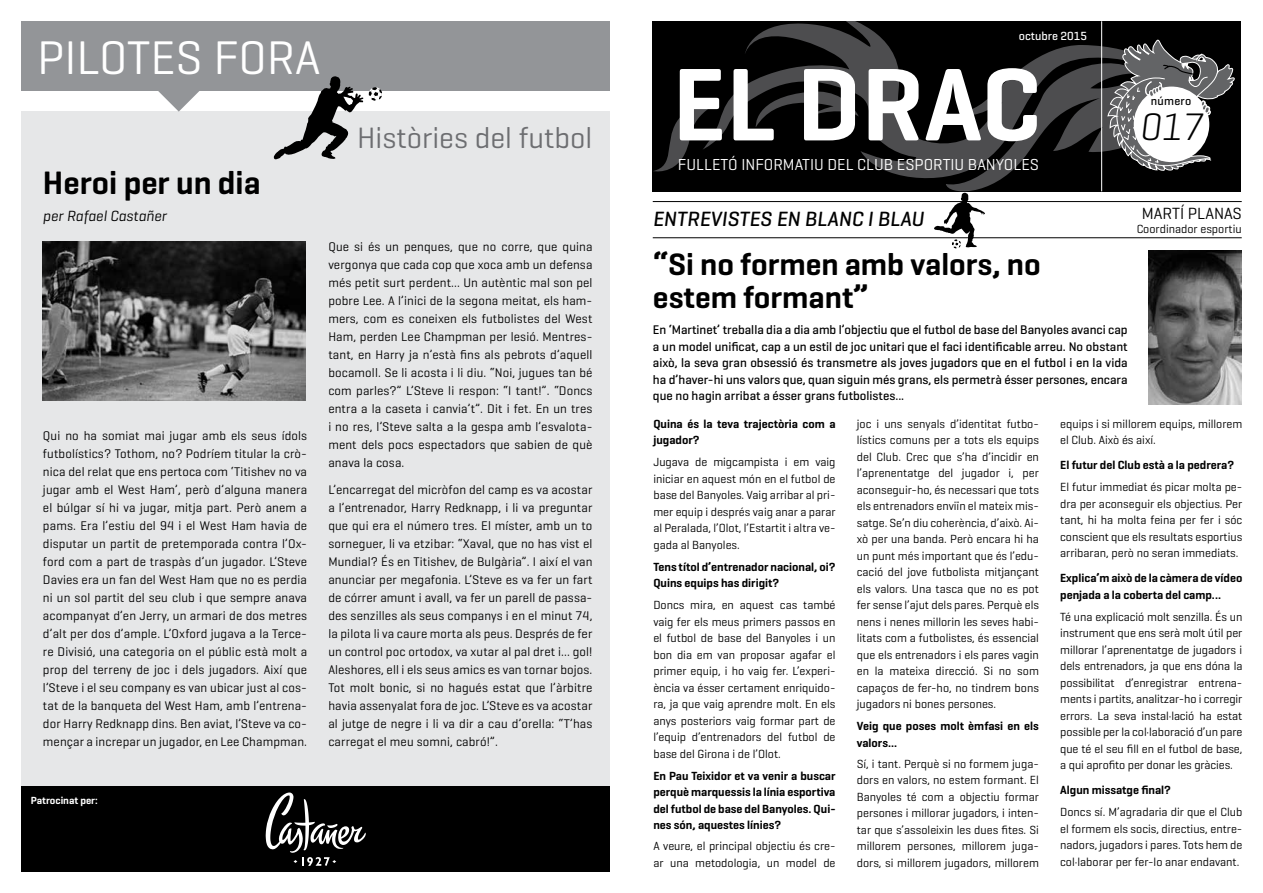
<style>
.page{position:relative;width:1263px;height:893px;background:#fff}
.page>*{position:absolute;margin:0;border:0;box-sizing:border-box;transform-origin:0 0}
.t1{font:600 105px "Geogrotesque";color:#fff}
.t2{font:48px "Geogrotesque";color:#fff}
.t3{font:italic 300 39px "Geogrotesque";color:#000}
.t4{font:600 33px "Geogrotesque";color:#000}
.t5{font:600 31.5px/33px "Geogrotesque";color:#000}
.t6{font:30px "Geogrotesque";color:#6d6e71}
.t7{font:italic 500 21px "Geogrotesque";color:#000}
.t8{font:16.5px "Geogrotesque";color:#000}
.t9{font:16.2px "Geogrotesque";color:#fff}
.t10{font:italic 15px "Geogrotesque";color:#000}
.t11{font:12.75px/18px "Geogrotesque";letter-spacing:.01em;color:#000;text-align:justify}
.t12{font:500 12.75px/16.5px "Geogrotesque";color:#000;text-align:justify}
.t13{font:12px/16.5px "Geogrotesque";color:#000;text-align:justify}
.t14{font:600 12px/16.5px "Geogrotesque";color:#000}
.t15{font:500 12px "Geogrotesque";color:#fff}
.t16{font:500 12px "Geogrotesque";letter-spacing:.02em;color:#000}
.t17{font:600 10.5px "Geogrotesque";color:#fff}
</style>
<div class="page">
<div style="left:21px;top:112px;width:589px;height:760px;background:#e6e7e8"></div>
<div style="left:652px;top:21px;width:589px;height:170px;background:#000"></div>
<svg style="left:653px;top:21px;width:454px;height:170px"></svg>
<hr style="left:1101px;top:21px;width:1px;height:170px;background:#fff">
<div style="left:21px;top:787px;width:589px;height:85px;background:#000"></div>
<svg style="left:266px;top:792px;width:100px;height:74px"></svg>
<svg style="left:1107px;top:39px;width:128px;height:132px"></svg>
<div style="left:21px;top:21px;width:589px;height:69px;background:#939598"></div>
<svg style="left:155px;top:90px;width:48px;height:22px"></svg>
<svg style="left:273px;top:76px;width:90px;height:84px"></svg>
<svg style="left:369px;top:87px;width:13px;height:14px"></svg>
<hr style="left:653px;top:201px;width:589px;height:1px;background:#000">
<hr style="left:653px;top:237px;width:589px;height:1px;background:#000">
<svg style="left:934px;top:193px;width:51px;height:55px"></svg>
<img style="left:43px;top:242px;width:263px;height:158px">
<img style="left:1149px;top:250px;width:92px;height:154px">
<h2 class="t2" style="left:37px;top:28px;width:285px">PILOTES FORA</h2>
<h3 class="t4" style="left:43px;top:162px;width:219px">Heroi per un dia</h3>
<p class="t10" style="left:43px;top:206px;width:125px">per Rafael Castañer</p>
<p class="t11" style="left:43px;top:426px;width:266px">Qui no ha somiat mai jugar amb els seus ídols futbolístics? Tothom, no? Podríem titular la crò&shy;nica del relat que ens pertoca com ‘Titishev no va jugar amb el West Ham’, però d’alguna manera el búlgar sí hi va jugar, mitja part. Però anem a pams. Era l’estiu del 94 i el West Ham havia de disputar un partit de pretemporada contra l’Ox&shy;ford com a part de traspàs d’un jugador. L’Steve Davies era un fan del West Ham que no es perdia ni un sol partit del seu club i que sempre anava acompanyat d’en Jerry, un armari de dos metres d’alt per dos d’ample. L’Oxford jugava a la Terce&shy;re Divisió, una categoria on el públic està molt a prop del terreny de joc i dels jugadors. Així que l’Steve i el seu company es van ubicar just al cos&shy;tat de la banqueta del West Ham, amb l’entrena&shy;dor Harry Redknapp dins. Ben aviat, l’Steve va co&shy;mençar a increpar un jugador, en Lee Champman.</p>
<p class="t17" style="left:31px;top:793px;width:68px">Patrocinat per:</p>
<h3 class="t6" style="left:357px;top:119px;width:237px">Històries del futbol</h3>
<p class="t11" style="left:328px;top:238px;width:266px">Que si és un penques, que no corre, que quina vergonya que cada cop que xoca amb un defensa més petit surt perdent... Un autèntic mal son pel pobre Lee. A l’inici de la segona meitat, els ham&shy;mers, com es coneixen els futbolistes del West Ham, perden Lee Champman per lesió. Mentres&shy;tant, en Harry ja n’està fins als pebrots d’aquell bocamoll. Se li acosta i li diu. “Noi, jugues tan bé com parles?” L’Steve li respon: “I tant!”. “Doncs entra a la caseta i canvia’t”. Dit i fet. En un tres i no res, l’Steve salta a la gespa amb l’esvalota&shy;ment dels pocs espectadors que sabien de què anava la cosa.</p>
<p class="t11" style="left:328px;top:480px;width:266px">L’encarregat del micròfon del camp es va acostar a l’entrenador, Harry Redknapp, i li va preguntar que qui era el número tres. El míster, amb un to sorneguer, li va etzibar: “Xaval, que no has vist el Mundial? És en Titishev, de Bulgària”. I així el van anunciar per megafonia. L’Steve es va fer un fart de córrer amunt i avall, va fer un parell de passa&shy;des senzilles als seus companys i en el minut 74, la pilota li va caure morta als peus. Després de fer un control poc ortodox, va xutar al pal dret i... gol!<br>Aleshores, ell i els seus amics es van tornar bojos.<br>Tot molt bonic, si no hagués estat que l’àrbitre havia assenyalat fora de joc. L’Steve es va acostar al jutge de negre i li va dir a cau d’orella: “T’has carregat el meu somni, cabró!”.</p>
<p class="t15" style="left:1019px;top:29px;width:70px">octubre 2015</p>
<h1 class="t1" style="left:672px;top:39px;width:370px">EL DRAC</h1>
<h3 class="t9" style="left:678px;top:155px;width:362px">FULLETÓ INFORMATIU DEL CLUB ESPORTIU BANYOLES</h3>
<p class="t16" style="left:1151px;top:93px;width:42px">número</p>
<h3 class="t3" style="left:1140px;top:102px;width:64px">017</h3>
<h3 class="t7" style="left:653px;top:206px;width:273px">ENTREVISTES EN BLANC I BLAU</h3>
<h3 class="t8" style="left:1142px;top:203px;width:101px">MARTÍ PLANAS</h3>
<h3 class="t5" style="left:653px;top:247px;width:389px">“Si no formen amb valors, no estem formant”</h3>
<p class="t12" style="left:653px;top:321px;width:476px">En ‘Martinet’ treballa dia a dia amb l’objectiu que el futbol de base del Banyoles avanci cap a un model unificat, cap a un estil de joc unitari que el faci identificable arreu. No obstant això, la seva gran obsessió és transmetre als joves jugadors que en el futbol i en la vida ha d’haver-hi uns valors que, quan siguin més grans, els permetrà ésser persones, encara que no hagin arribat a ésser grans futbolistes...</p>
<p class="t13" style="left:1137px;top:221px;width:107px">Coordinador esportiu</p>
<p class="t14" style="left:653px;top:415px;width:184px">Quina és la teva trajectòria com a jugador?</p>
<p class="t13" style="left:653px;top:454px;width:184px">Jugava de migcampista i em vaig iniciar en aquest món en el futbol de base del Banyoles. Vaig arribar al pri&shy;mer equip i després vaig anar a parar al Peralada, l’Olot, l’Estartit i altra ve&shy;gada al Banyoles.</p>
<p class="t14" style="left:653px;top:558px;width:184px">Tens títol d’entrenador nacional, oi?<br>Quins equips has dirigit?</p>
<p class="t13" style="left:653px;top:597px;width:184px">Doncs mira, en aquest cas també vaig fer els meus primers passos en el futbol de base del Banyoles i un bon dia em van proposar agafar el primer equip, i ho vaig fer. L’experi&shy;ència va ésser certament enriquido&shy;ra, ja que vaig aprendre molt. En els anys posteriors vaig formar part de l’equip d’entrenadors del futbol de base del Girona i de l’Olot.</p>
<p class="t14" style="left:653px;top:767px;width:184px;text-align:justify">En Pau Teixidor et va venir a buscar perquè marquessis la línia esportiva del futbol de base del Banyoles. Qui&shy;nes són, aquestes línies?</p>
<p class="t13" style="left:653px;top:837px;width:184px">A veure, el principal objectiu és cre&shy;ar una metodologia, un model de</p>
<p class="t13" style="left:857px;top:415px;width:184px">joc i uns senyals d’identitat futbo&shy;lístics comuns per a tots els equips del Club. Crec que s’ha d’incidir en l’aprenentatge del jugador i, per aconseguir-ho, és necessari que tots els entrenadors enviïn el mateix mis&shy;satge. Se’n diu coherència, d’això. Ai&shy;xò per una banda. Però encara hi ha un punt més important que és l’edu&shy;cació del jove futbolista mitjançant els valors. Una tasca que no es pot fer sense l’ajut dels pares. Perquè els nens i nenes millorin les seves habi&shy;litats com a futbolistes, és essencial que els entrenadors i els pares vagin en la mateixa direcció. Si no som capaços de fer-ho, no tindrem bons jugadors ni bones persones.</p>
<p class="t14" style="left:857px;top:718px;width:184px">Veig que poses molt èmfasi en els valors...</p>
<p class="t13" style="left:857px;top:755px;width:184px">Sí, i tant. Perquè si no formem juga&shy;dors en valors, no estem formant. El Banyoles té com a objectiu formar persones i millorar jugadors, i inten&shy;tar que s’assoleixin les dues fites. Si millorem persones, millorem juga&shy;dors, si millorem jugadors, millorem</p>
<p class="t13" style="left:1060px;top:415px;width:184px">equips i si millorem equips, millorem el Club. Això és així.</p>
<p class="t14" style="left:1060px;top:457px;width:176px">El futur del Club està a la pedrera?</p>
<p class="t13" style="left:1060px;top:479px;width:184px">El futur immediat és picar molta pe&shy;dra per aconseguir els objectius. Per tant, hi ha molta feina per fer i sóc conscient que els resultats esportius arribaran, però no seran immediats.</p>
<p class="t14" style="left:1060px;top:570px;width:184px">Explica’m això de la càmera de vídeo penjada a la coberta del camp...</p>
<p class="t13" style="left:1060px;top:608px;width:184px">Té una explicació molt senzilla. És un instrument que ens serà molt útil per millorar l’aprenentatge de jugadors i dels entrenadors, ja que ens dóna la possibilitat d’enregistrar entrena&shy;ments i partits, analitzar-ho i corregir errors. La seva instal·lació ha estat possible per la col·laboració d’un pare que té el seu fill en el futbol de base, a qui aprofito per donar les gràcies.</p>
<p class="t14" style="left:1060px;top:782px;width:112px">Algun missatge final?</p>
<p class="t13" style="left:1060px;top:804px;width:184px">Doncs sí. M’agradaria dir que el Club el formem els socis, directius, entre&shy;nadors, jugadors i pares. Tots hem de col·laborar per fer-lo anar endavant.</p>
</div>
